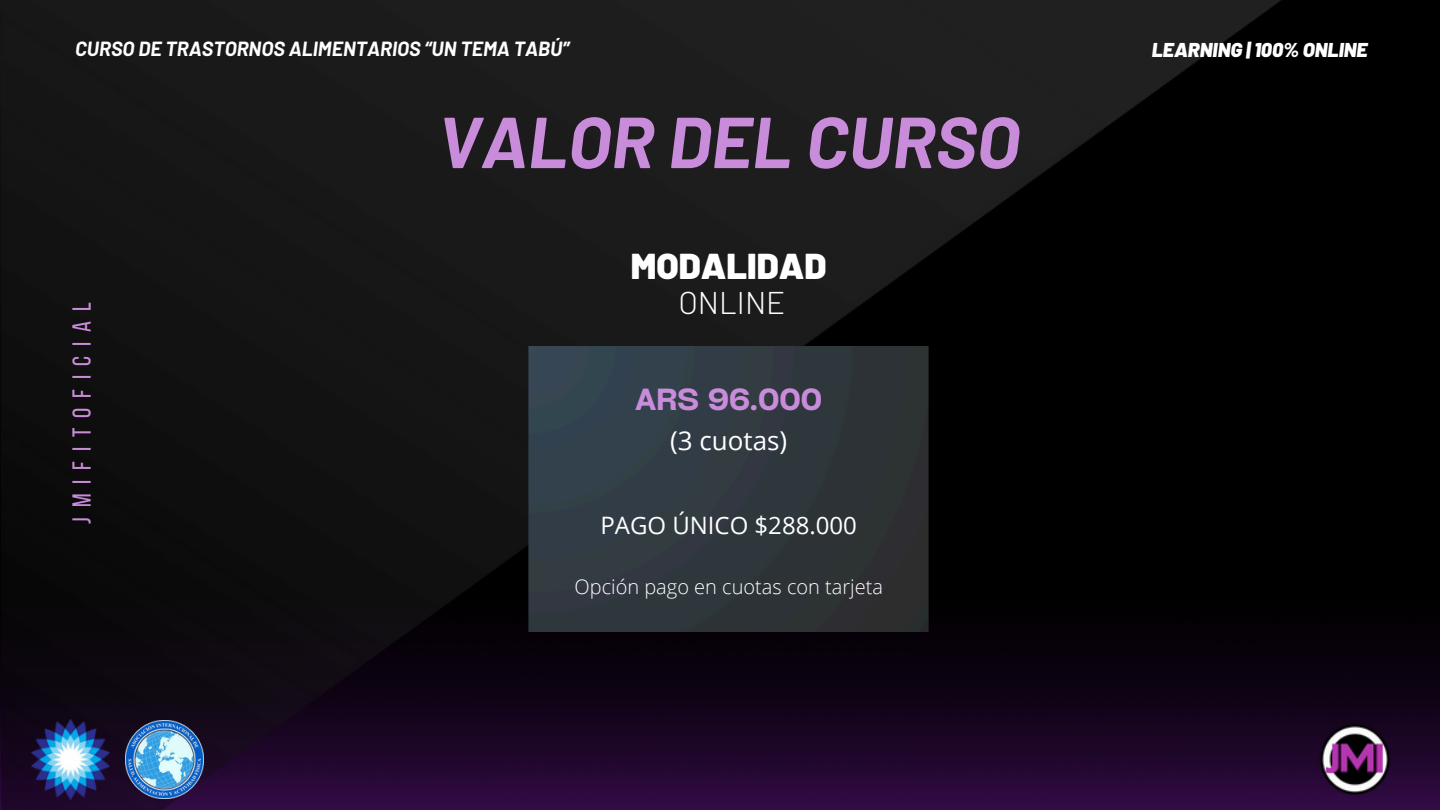
<style>
.page{position:relative;width:1440px;height:810px;background:#000}
.page>*{position:absolute;margin:0;border:0;box-sizing:border-box;transform-origin:0 0}
.t1{font:italic 700 72px "Barlow";color:#c98cdb}
.t2{font:900 36px "Barlow";color:#fff}
.t3{font:300 31.4px "Barlow";color:#fff}
.t4{font:29.2px "Cy Grotesk Key Demi";color:#c98cdb}
.t5{font:26px "Bebas Neue";letter-spacing:.38em;color:#c98cdb}
.t6{font:26px "Open Sans";color:#fff}
.t7{font:24px "Open Sans";color:#fff}
.t8{font:italic 700 20px "Barlow";color:#fff}
.t9{font:300 20px "Open Sans";color:#fff}
.t10{font:italic 900 20px "Barlow";color:#fff}
</style>
<div class="page">
<img style="left:1282px;top:645px;width:158px;height:165px">
<img style="left:1315px;top:720px;width:80px;height:79px">
<img style="left:0;top:0;width:1282px;height:810px">
<img style="left:126px;top:720px;width:78px;height:78px">
<img style="left:32px;top:720px;width:78px;height:79px">
<img style="left:528px;top:347px;width:401px;height:285px">
<p class="t8" style="left:75px;top:36px;width:496px">CURSO DE TRASTORNOS ALIMENTARIOS “UN TEMA TABÚ”</p>
<p class="t5" style="left:71px;top:524px;width:223px;rotate:-90deg">jmifitoficial</p>
<h5 class="t1" style="left:438px;top:96px;width:584px">VALOR DEL CURSO</h5>
<p class="t2" style="left:631px;top:243px;width:197px">MODALIDAD</p>
<p class="t3" style="left:678px;top:283px;width:109px">ONLINE</p>
<p class="t4" style="left:635px;top:381px;width:188px">ARS 96.000</p>
<h6 class="t6" style="left:670px;top:422px;width:119px">(3 cuotas)</h6>
<p class="t7" style="left:600px;top:508px;width:258px">PAGO ÚNICO $288.000</p>
<p class="t9" style="left:575px;top:573px;width:310px">Opción pago en cuotas con tarjeta</p>
<h3 class="t10" style="left:1152px;top:37px;width:217px">LEARNING | 100% ONLINE</h3>
</div>
